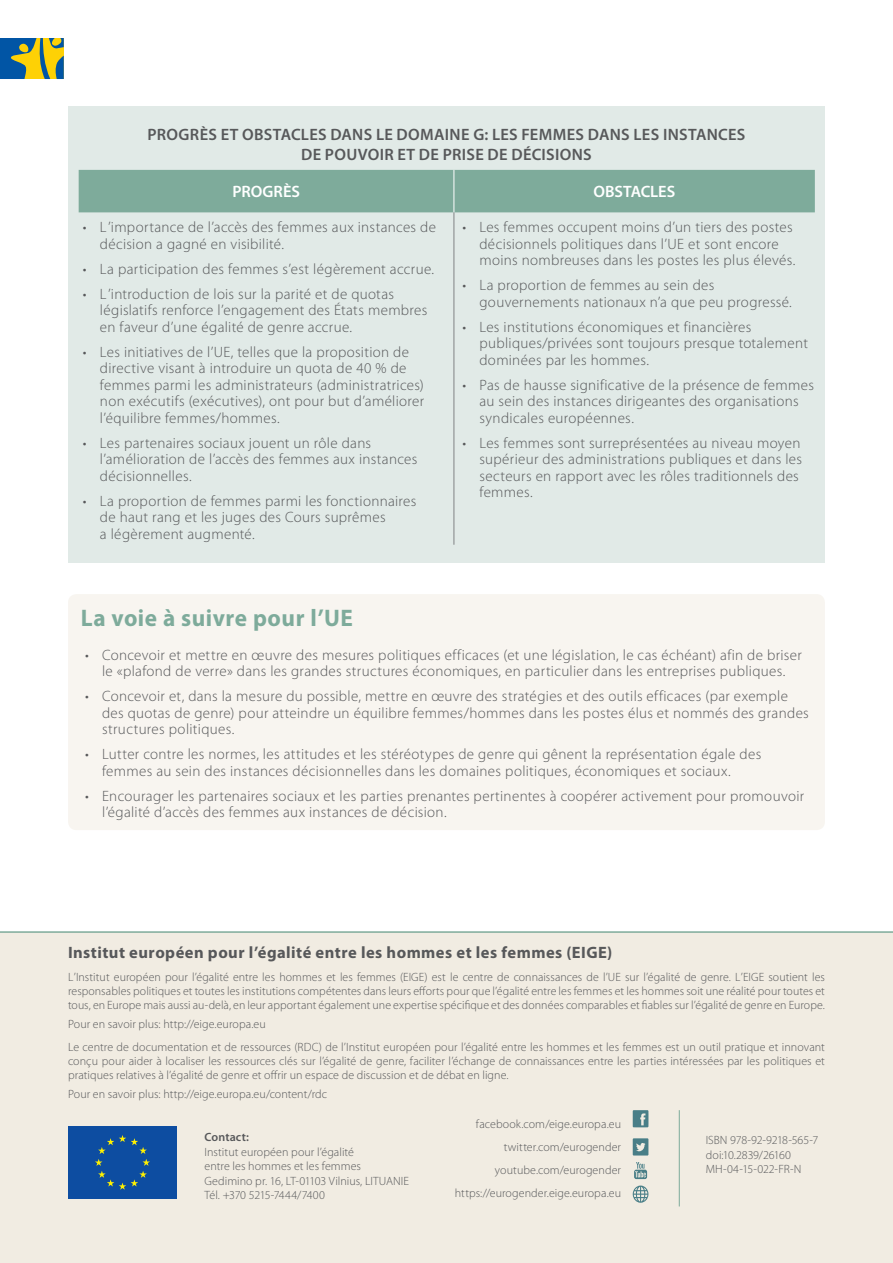
<style>
.page{position:relative;width:893px;height:1263px;background:#fff}
.page>*{position:absolute;margin:0;border:0;box-sizing:border-box;transform-origin:0 0}
.Title_1{font:700 24px "Myriad Pro";letter-spacing:.025em;color:#7eab9b}
.Fig_Table_title{font:600 16.5px/19.8px "Myriad Pro";letter-spacing:.02em;color:#57585a;text-align:center}
.End{font:700 16.5px "Myriad Pro";letter-spacing:.03em;color:#57585a}
.Table_Title{font:600 16.5px "Myriad Pro";color:#fff}
.t1{font:300 15px/16.5px "Myriad Pro";letter-spacing:.02em;color:#57585a}
.End_01{font:300 12px/14.2px "Myriad Pro";letter-spacing:.005em;color:#57585a;text-align:justify}
.End_03{font:300 12px/14.4px "Myriad Pro";letter-spacing:.005em;color:#57585a}
.End_04{font:300 12px "Myriad Pro";letter-spacing:.005em;color:#57585a}
.End_02{font:300 12px "Myriad Pro";letter-spacing:.005em;color:#57585a}
.End_03-2{font:300 12px "Myriad Pro";letter-spacing:-.02em;color:#57585a}
.End_03-3{font:600 12px "Myriad Pro";letter-spacing:.01em;color:#57585a}
</style>
<div class="page">
<svg style="left:0;top:38px;width:64px;height:41px;background:#768e5a"></svg>
<div style="left:68px;top:594px;width:757px;height:236px;background:#f8f5f0;border-radius:9px"></div>
<div style="left:68px;top:106px;width:757px;height:457px;background:#e1eae7"></div>
<div style="left:79px;top:170px;width:736px;height:42px;background:#7eab9b"></div>
<hr style="left:454px;top:170px;width:1px;height:42px;background:#fff">
<hr style="left:454px;top:212px;width:1px;height:333px;background:#808285">
<div style="left:0;top:931px;width:893px;height:332px;background:#f1ece2"></div>
<div style="left:68px;top:1126px;width:109px;height:73px;background:#0d4da1"></div>
<svg style="left:95px;top:1135px;width:55px;height:55px"></svg>
<svg style="left:633px;top:1138px;width:15px;height:17px"></svg>
<svg style="left:633px;top:1110px;width:15px;height:17px"></svg>
<svg style="left:634px;top:1162px;width:13px;height:17px"></svg>
<svg style="left:633px;top:1185px;width:15px;height:18px"></svg>
<hr style="left:679px;top:1110px;width:1px;height:96px;background:#7eab9b">
<p class="Fig_Table_title" style="left:147px;top:125px;width:599px">PROGRÈS ET OBSTACLES DANS LE DOMAINE G: LES FEMMES DANS LES INSTANCES<br>DE POUVOIR ET DE PRISE DE DÉCISIONS</p>
<p class="Table_Title" style="left:232px;top:183px;width:69px">PROGRÈS</p>
<p class="Table_Title" style="left:593px;top:183px;width:83px">OBSTACLES</p>
<p class="t1" style="left:100px;top:219px;width:338px;text-indent:-17px">• L’importance de l’accès des femmes aux instances de décision a gagné en visibilité.</p>
<p class="t1" style="left:83px;top:261px;width:353px">• La participation des femmes s’est légèrement accrue.</p>
<p class="t1" style="left:100px;top:286px;width:329px;text-indent:-17px">• L’introduction de lois sur la parité et de quotas législatifs renforce l’engagement des États membres en faveur d’une égalité de genre accrue.</p>
<p class="t1" style="left:100px;top:344px;width:326px;text-indent:-17px">• Les initiatives de l’UE, telles que la proposition de directive visant à introduire un quota de 40 % de femmes parmi les administrateurs (administratrices) non exécutifs (exécutives), ont pour but d’améliorer l’équilibre femmes/hommes.</p>
<p class="t1" style="left:100px;top:435px;width:319px;text-indent:-17px">• Les partenaires sociaux jouent un rôle dans l’amélioration de l’accès des femmes aux instances décisionnelles.</p>
<p class="t1" style="left:100px;top:493px;width:318px;text-indent:-17px">• La proportion de femmes parmi les fonctionnaires de haut rang et les juges des Cours suprêmes<br>a légèrement augmenté.</p>
<p class="t1" style="left:479px;top:219px;width:318px;text-indent:-17px">• Les femmes occupent moins d’un tiers des postes décisionnels politiques dans l’UE et sont encore moins nombreuses dans les postes les plus élevés.</p>
<p class="t1" style="left:479px;top:277px;width:314px;text-indent:-17px">• La proportion de femmes au sein des gouvernements nationaux n’a que peu progressé.</p>
<p class="t1" style="left:479px;top:319px;width:330px;text-indent:-17px">• Les institutions économiques et financières publiques/privées sont toujours presque totalement dominées par les hommes.</p>
<p class="t1" style="left:479px;top:377px;width:336px;text-indent:-17px">• Pas de hausse significative de la présence de femmes au sein des instances dirigeantes des organisations syndicales européennes.</p>
<p class="t1" style="left:479px;top:435px;width:324px;text-indent:-17px">• Les femmes sont surreprésentées au niveau moyen supérieur des administrations publiques et dans les secteurs en rapport avec les rôles traditionnels des femmes.</p>
<p class="Title_1" style="left:81px;top:605px;width:274px">La voie à suivre pour l’UE</p>
<p class="t1" style="left:85px;top:647px;width:718px;text-align:center">• Concevoir et mettre en œuvre des mesures politiques efficaces (et une législation, le cas échéant) afin de briser le «plafond de verre» dans les grandes structures économiques, en particulier dans les entreprises publiques.</p>
<p class="t1" style="left:102px;top:688px;width:708px;text-indent:-17px">• Concevoir et, dans la mesure du possible, mettre en œuvre des stratégies et des outils efficaces (par exemple des quotas de genre) pour atteindre un équilibre femmes/hommes dans les postes élus et nommés des grandes structures politiques.</p>
<p class="t1" style="left:102px;top:746px;width:661px;text-indent:-17px">• Lutter contre les normes, les attitudes et les stéréotypes de genre qui gênent la représentation égale des femmes au sein des instances décisionnelles dans les domaines politiques, économiques et sociaux.</p>
<p class="t1" style="left:102px;top:788px;width:704px;text-indent:-17px">• Encourager les partenaires sociaux et les parties prenantes pertinentes à coopérer activement pour promouvoir l’égalité d’accès des femmes aux instances de décision.</p>
<p class="End" style="left:68px;top:943px;width:546px">Institut européen pour l’égalité entre les hommes et les femmes (EIGE)</p>
<p class="End_01" style="left:68px;top:970px;width:758px">L’Institut européen pour l’égalité entre les hommes et les femmes (EIGE) est le centre de connaissances de l’UE sur l’égalité de genre. L’EIGE soutient les responsables politiques et toutes les institutions compétentes dans leurs efforts pour que l’égalité entre les femmes et les hommes soit une réalité pour toutes et tous, en Europe mais aussi au-delà, en leur apportant également une expertise spécifique et des données comparables et fiables sur l’égalité de genre en Europe.</p>
<p class="End_02" style="left:68px;top:1017px;width:199px">Pour en savoir plus: http://eige.europa.eu</p>
<p class="End_01" style="left:68px;top:1039px;width:758px">Le centre de documentation et de ressources (RDC) de l’Institut européen pour l’égalité entre les hommes et les femmes est un outil pratique et innovant conçu pour aider à localiser les ressources clés sur l’égalité de genre, faciliter l’échange de connaissances entre les parties intéressées par les politiques et pratiques relatives à l’égalité de genre et offrir un espace de discussion et de débat en ligne.</p>
<p class="End_02" style="left:68px;top:1087px;width:261px">Pour en savoir plus: http://eige.europa.eu/content/rdc</p>
<p class="End_04" style="left:476px;top:1118px;width:147px">facebook.com/eige.europa.eu</p>
<p class="End_04" style="left:504px;top:1141px;width:119px">twitter.com/eurogender</p>
<p class="End_04" style="left:495px;top:1164px;width:128px">youtube.com/eurogender</p>
<p class="End_04" style="left:455px;top:1186px;width:168px">https://eurogender.eige.europa.eu</p>
<p class="End_03-3" style="left:205px;top:1131px;width:46px">Contact:</p>
<p class="End_03" style="left:205px;top:1145px;width:158px">Institut européen pour l’égalité entre les hommes et les femmes</p>
<p class="End_03" style="left:205px;top:1173px;width:206px">Gedimino pr. 16, LT-01103 Vilnius, LITUANIE</p>
<p class="End_03-2" style="left:205px;top:1188px;width:122px">Tél. +370 5215-7444/7400</p>
<p class="End_03" style="left:706px;top:1133px;width:114px">ISBN 978-92-9218-565-7 doi:10.2839/26160<br>MH-04-15-022-FR-N</p>
</div>
